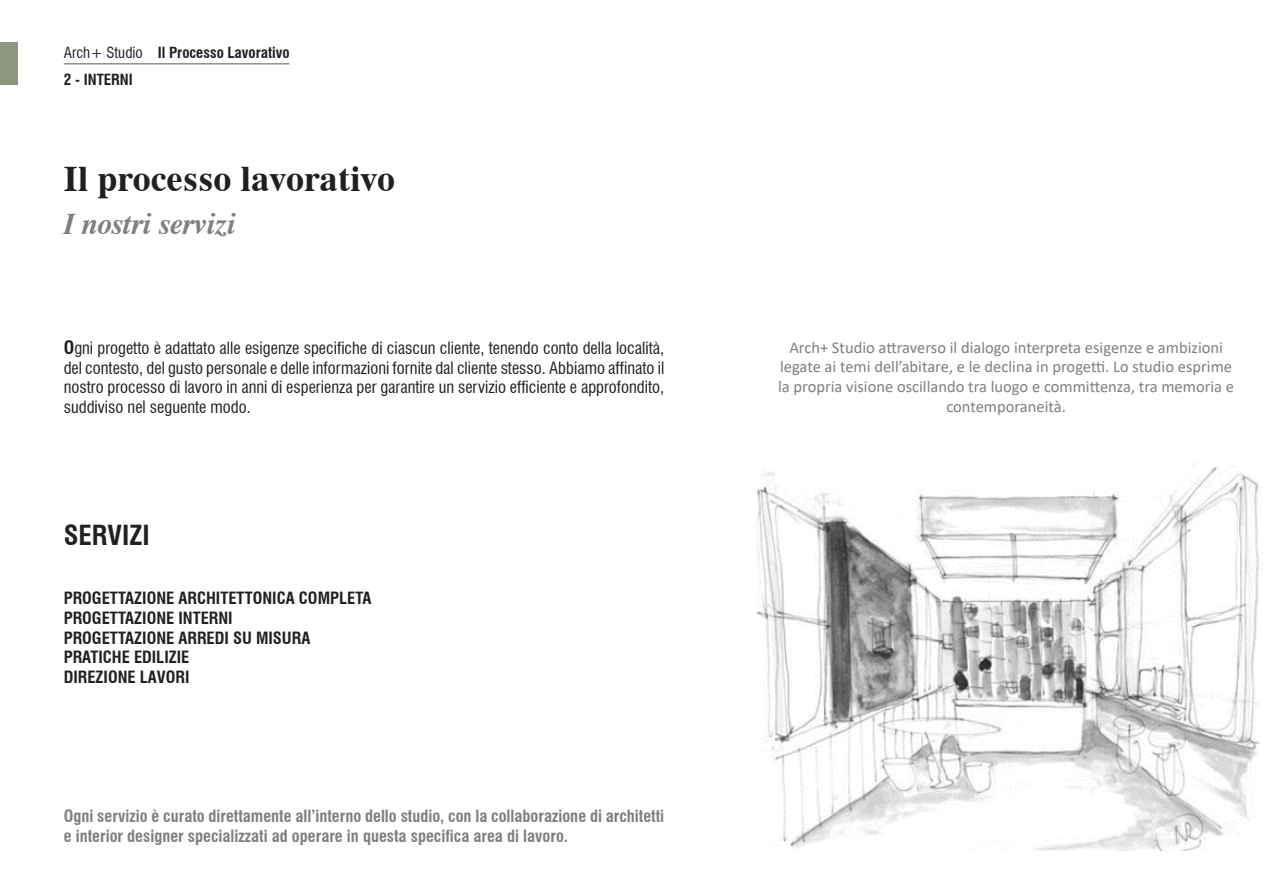
<style>
.page{position:relative;width:1263px;height:893px;background:#fff}
.page>*{position:absolute;margin:0;border:0;box-sizing:border-box;transform-origin:0 0}
.t1{font:700 36px "Dutch 801 BT";color:#231f20}
.t2{font:italic 700 30px "Dutch 801 BT";color:#7f7f7f}
.t3{font:700 condensed 27px "Swiss 721 BT";color:#231f20}
.t4{font:condensed 16.5px/19.8px "Swiss 721 BT";color:#231f20;text-align:justify}
.t5{font:16.5px/19.8px "Calibri";color:#7f7f7f;text-align:center}
.t6{font:700 condensed 16.5px/19.8px "Swiss 721 BT";color:#7f7f7f}
.t7{font:700 condensed 16.5px "Swiss 721 BT";color:#231f20}
.t8{font:700 condensed 15px/26.5px "Swiss 721 BT";color:#231f20}
.s1{font-weight:400}
.s2{font-weight:700;font-size:18px}
</style>
<div class="page">
<div style="left:0;top:43px;width:17px;height:42px;background:#8d977e"></div>
<hr style="left:64px;top:63px;width:226px;height:2px;background:#8d977e">
<img style="left:756px;top:462px;width:507px;height:388px">
<p class="t8" style="left:64px;top:40px;width:227px"><span class="s1">Arch+ Studio</span> Il Processo Lavorativo<br>2 - INTERNI</p>
<h1 class="t1" style="left:64px;top:157px;width:333px">Il processo lavorativo</h1>
<p class="t2" style="left:64px;top:205px;width:174px">I nostri servizi</p>
<p class="t4" style="left:64px;top:338px;width:602px"><span class="s2">O</span>gni progetto è adattato alle esigenze specifiche di ciascun cliente, tenendo conto della località, del contesto, del gusto personale e delle informazioni fornite dal cliente stesso. Abbiamo affinato il nostro processo di lavoro in anni di esperienza per garantire un servizio efficiente e approfondito, suddiviso nel seguente modo.</p>
<p class="t3" style="left:64px;top:519px;width:88px">SERVIZI</p>
<p class="t7" style="left:64px;top:588px;width:309px">PROGETTAZIONE ARCHITETTONICA COMPLETA</p>
<p class="t7" style="left:64px;top:608px;width:170px">PROGETTAZIONE INTERNI</p>
<p class="t7" style="left:64px;top:628px;width:248px">PROGETTAZIONE ARREDI SU MISURA</p>
<p class="t7" style="left:64px;top:648px;width:127px">PRATICHE EDILIZIE</p>
<p class="t7" style="left:64px;top:667px;width:127px">DIREZIONE LAVORI</p>
<p class="t6" style="left:64px;top:806px;width:602px">Ogni servizio è curato direttamente all’interno dello studio, con la collaborazione di architetti e interior designer specializzati ad operare in questa specifica area di lavoro.</p>
<p class="t5" style="left:778px;top:337px;width:457px">Arch+ Studio attraverso il dialogo interpreta esigenze e ambizioni legate ai temi dell’abitare, e le declina in progetti. Lo studio esprime la propria visione oscillando tra luogo e committenza, tra memoria e contemporaneità.</p>
</div>
